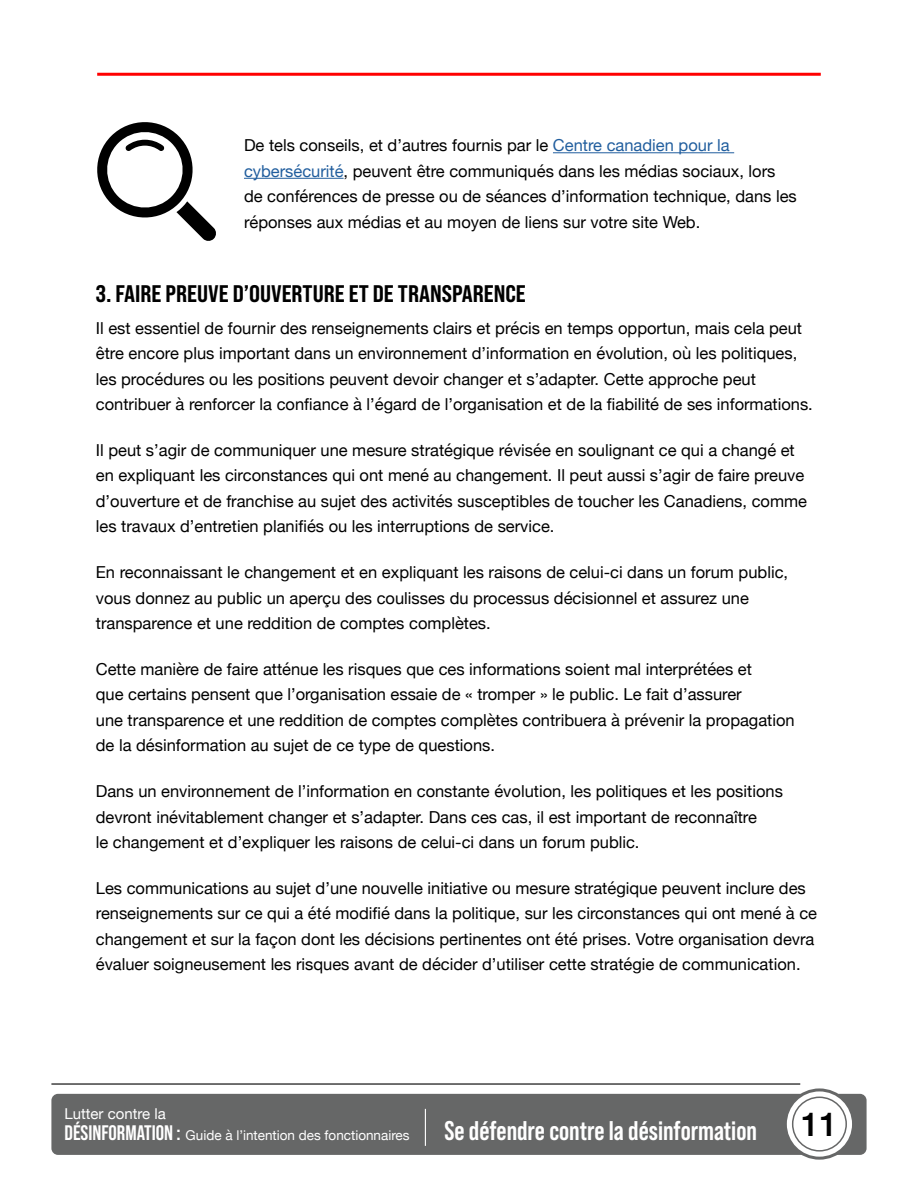
<style>
.page{position:relative;width:918px;height:1188px;background:#fff}
.page>*{position:absolute;margin:0;border:0;box-sizing:border-box;transform-origin:0 0}
.t1{font:500 33px "Helvetica Neue";color:#000}
.t2{font:700 27px "Bebas Neue Pro";color:#fff}
.t3{font:24px "Bebas Neue Pro Sm E Eb";color:#000}
.t4{font:16.5px/25.5px "Helvetica Neue";color:#000}
.t5{font:15px "Helvetica Neue";color:#fff}
.t6{font:13.5px "Helvetica Neue";color:#fff}
.s1{color:#215e9e}
.s2{font-family:"Bebas Neue Pro";font-weight:700;font-size:21px}
</style>
<div class="page">
<hr style="left:97px;top:73px;width:724px;height:3px;background:#f00">
<hr style="left:51px;top:1083px;width:749px;height:2px;background:#000">
<div style="left:51px;top:1094px;width:816px;height:61px;background:#666767;border-radius:7px"></div>
<hr style="left:425px;top:1109px;width:1px;height:37px;background:#fff">
<svg style="left:785px;top:1090px;width:69px;height:68px;background:#eeefef"></svg>
<div style="left:784px;top:1088px;width:71px;height:72px;border:3px solid #666767;border-radius:50%"></div>
<div style="left:792px;top:1097px;width:55px;height:55px;border:2px solid #666767;border-radius:50%"></div>
<svg style="left:97px;top:122px;width:119px;height:119px"></svg>
<hr style="left:553px;top:152px;width:181px;height:1px;background:#215e9e">
<hr style="left:244px;top:178px;width:100px;height:1px;background:#215e9e">
<p class="t4" style="left:244px;top:133px;width:554px">De tels conseils, et d’autres fournis par le <span class="s1">Centre canadien pour la cybersécurité</span>, peuvent être communiqués dans les médias sociaux, lors de conférences de presse ou de séances d’information technique, dans les réponses aux médias et au moyen de liens sur votre site Web.</p>
<h3 class="t3" style="left:96px;top:279px;width:432px">3. FAIRE PREUVE D’OUVERTURE ET DE TRANSPARENCE</h3>
<p class="t4" style="left:96px;top:316px;width:719px">Il est essentiel de fournir des renseignements clairs et précis en temps opportun, mais cela peut être encore plus important dans un environnement d’information en évolution, où les politiques, les procédures ou les positions peuvent devoir changer et s’adapter. Cette approche peut contribuer à renforcer la confiance à l’égard de l’organisation et de la fiabilité de ses informations.</p>
<p class="t4" style="left:96px;top:438px;width:713px">Il peut s’agir de communiquer une mesure stratégique révisée en soulignant ce qui a changé et en expliquant les circonstances qui ont mené au changement. Il peut aussi s’agir de faire preuve d’ouverture et de franchise au sujet des activités susceptibles de toucher les Canadiens, comme les travaux d’entretien planifiés ou les interruptions de service.</p>
<p class="t4" style="left:96px;top:561px;width:694px">En reconnaissant le changement et en expliquant les raisons de celui-ci dans un forum public, vous donnez au public un aperçu des coulisses du processus décisionnel et assurez une transparence et une reddition de comptes complètes.</p>
<p class="t4" style="left:96px;top:657px;width:700px">Cette manière de faire atténue les risques que ces informations soient mal interprétées et<br>que certains pensent que l’organisation essaie de « tromper » le public. Le fait d’assurer<br>une transparence et une reddition de comptes complètes contribuera à prévenir la propagation de la désinformation au sujet de ce type de questions.</p>
<p class="t4" style="left:96px;top:780px;width:689px">Dans un environnement de l’information en constante évolution, les politiques et les positions devront inévitablement changer et s’adapter. Dans ces cas, il est important de reconnaître<br>le changement et d’expliquer les raisons de celui-ci dans un forum public.</p>
<p class="t4" style="left:96px;top:876px;width:723px">Les communications au sujet d’une nouvelle initiative ou mesure stratégique peuvent inclure des renseignements sur ce qui a été modifié dans la politique, sur les circonstances qui ont mené à ce changement et sur la façon dont les décisions pertinentes ont été prises. Votre organisation devra évaluer soigneusement les risques avant de décider d’utiliser cette stratégie de communication.</p>
<p class="t5" style="left:64px;top:1103px;width:103px">Lutter contre la</p>
<p class="t6" style="left:64px;top:1126px;width:347px"><span class="s2">DÉSINFORMATION :</span> Guide à l’intention des fonctionnaires</p>
<h2 class="t2" style="left:444px;top:1115px;width:314px">Se défendre contre la désinformation</h2>
<h1 class="t1" style="left:801px;top:1097px;width:38px">11</h1>
</div>
